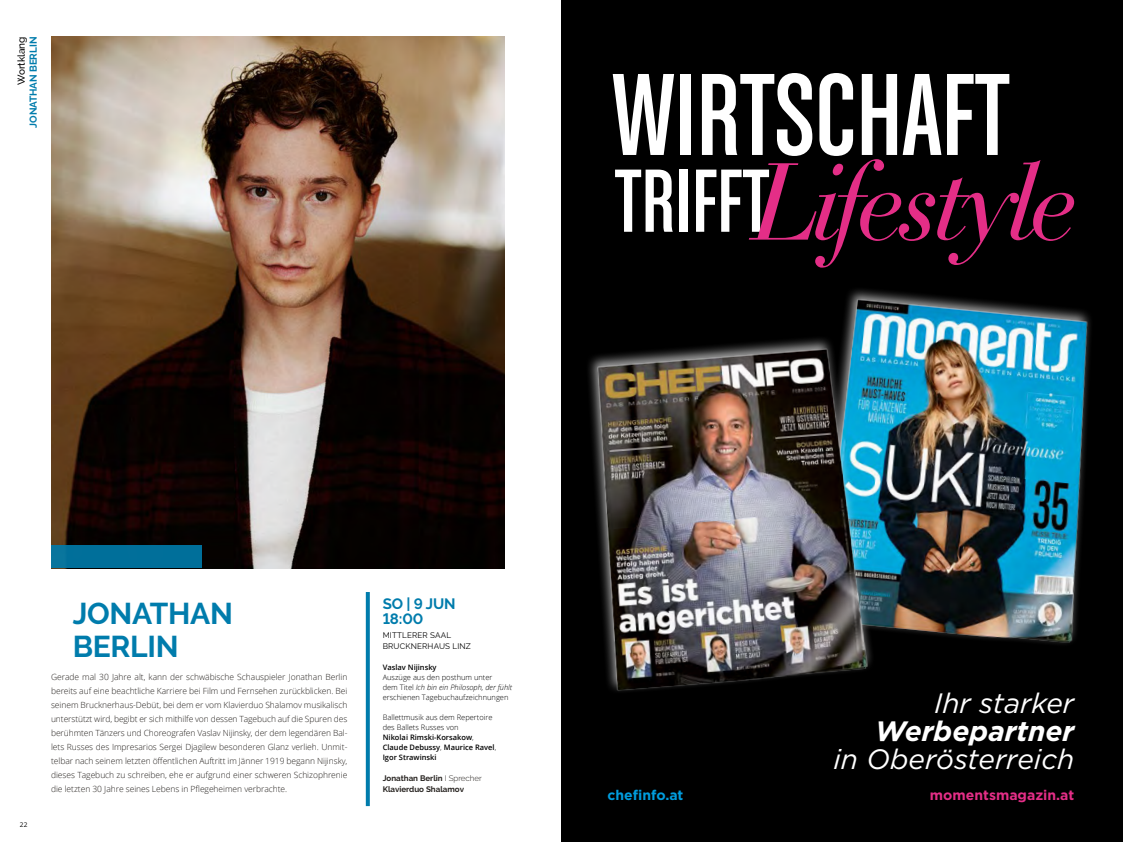
<style>
.page{position:relative;width:1123px;height:842px;background:#fff}
.page>*{position:absolute;margin:0;border:0;box-sizing:border-box;transform-origin:0 0}
.t1{font:124.2px "Chalet Comprime Cologne Sixty";color:#fff}
.t2{font:italic 108.5px "Bauer Bodoni Std";letter-spacing:-.07em;color:#e42e87}
.t3{font:700 30px/33px "Raleway";letter-spacing:-.01em;color:#007cac}
.t4{font:italic 28px "Gotham";color:#fff}
.t5{font:italic 700 28px "Gotham";color:#fff}
.t6{font:700 15px/15px "Raleway";letter-spacing:-.01em;color:#007cac}
.t7{font:700 14px "Gotham";color:#e42e87}
.t8{font:700 14px "Gotham";color:#009dde}
.t9{font:700 10px "Raleway";letter-spacing:-.01em;color:#007cac}
.t10{font:500 10px "Raleway";letter-spacing:-.01em;color:#000}
.t11{font:300 8.5px/14px "Open Sans";letter-spacing:-.005em;color:#26221f;text-align:justify}
.t12{font:700 8px/11px "Raleway";color:#26221f}
.t13{font:8px/11px "Raleway";letter-spacing:.02em;color:#000}
.t14{font:600 7.5px/10px "Open Sans";color:#000}
.t15{font:300 7.5px/10px "Open Sans";color:#000}
.t16{font:6.5px "Open Sans";color:#000}
.s1{font-family:"Chalet Comprime Cologne Sixty";font-style:normal;font-size:95.3px;color:#fff}
.s2{font-style:italic}
.s3{font-weight:300}
</style>
<div class="page">
<img style="left:51px;top:37px;width:454px;height:531px">
<div style="left:51px;top:546px;width:150px;height:22px;background:#006f9a"></div>
<svg style="left:366px;top:592px;width:4px;height:214px"></svg>
<div style="left:561px;top:0;width:562px;height:842px;background:#000"></div>
<img style="left:844px;top:289px;width:247px;height:355px">
<img style="left:588px;top:330px;width:292px;height:362px">
<p class="t10" style="left:16px;top:85px;width:50px;rotate:-90deg">Wortklang</p>
<p class="t9" style="left:28px;top:128px;width:92px;rotate:-90deg">JONATHAN BERLIN</p>
<h1 class="t1" style="left:612px;top:46px;width:398px">WIRTSCHAFT</h1>
<h2 class="t2" style="left:615px;top:137px;width:464px"><span class="s1">TRIFFT</span> Lifestyle</h2>
<p class="t16" style="left:20px;top:820px;width:9px">22</p>
<h3 class="t3" style="left:73px;top:597px;width:162px">JONATHAN<br>BERLIN</h3>
<p class="t11" style="left:51px;top:670px;width:298px">Gerade mal 30 Jahre alt, kann der schwäbische Schauspieler Jonathan Berlin bereits auf eine beachtliche Karriere bei Film und Fernsehen zurückblicken. Bei seinem Brucknerhaus-Debüt, bei dem er vom Klavierduo Shalamov musikalisch unterstützt wird, begibt er sich mithilfe von dessen Tagebuch auf die Spuren des berühmten Tänzers und Choreografen Vaslav Nijinsky, der dem legendären Bal&shy;lets Russes des Impresarios Sergei Djagilew besonderen Glanz verlieh. Unmit&shy;telbar nach seinem letzten öffentlichen Auftritt im Jänner 1919 begann Nijinsky, dieses Tagebuch zu schreiben, ehe er aufgrund einer schweren Schizophrenie die letzten 30 Jahre seines Lebens in Pflegeheimen verbrachte.</p>
<h3 class="t6" style="left:383px;top:596px;width:74px">SO | 9 JUN<br>18:00</h3>
<p class="t13" style="left:383px;top:629px;width:90px">MITTLERER SAAL<br>BRUCKNERHAUS LINZ</p>
<p class="t14" style="left:383px;top:662px;width:55px">Vaslav Nijinsky</p>
<p class="t15" style="left:383px;top:672px;width:131px">Auszüge aus den posthum unter<br>dem Titel <span class="s2">Ich bin ein Philosoph, der fühlt </span>erschienen Tagebuchaufzeichnungen</p>
<p class="t14" style="left:383px;top:712px;width:115px"><span class="s3">Ballettmusik aus dem Repertoire des Ballets Russes von<br></span>Nikolai Rimski-Korsakow<span class="s3">,<br></span>Claude Debussy<span class="s3">,</span> Maurice Ravel<span class="s3">,<br></span>Igor Strawinski</p>
<p class="t12" style="left:383px;top:772px;width:101px">Jonathan Berlin <span class="s3">I Sprecher<br></span>Klavierduo Shalamov</p>
<h3 class="t8" style="left:607px;top:786px;width:77px">chefinfo.at</h3>
<h3 class="t4" style="left:934px;top:686px;width:141px">Ihr starker</h3>
<h3 class="t5" style="left:875px;top:713px;width:200px">Werbepartner</h3>
<h3 class="t4" style="left:833px;top:742px;width:242px">in Oberösterreich</h3>
<h3 class="t7" style="left:930px;top:786px;width:146px">momentsmagazin.at</h3>
</div>
